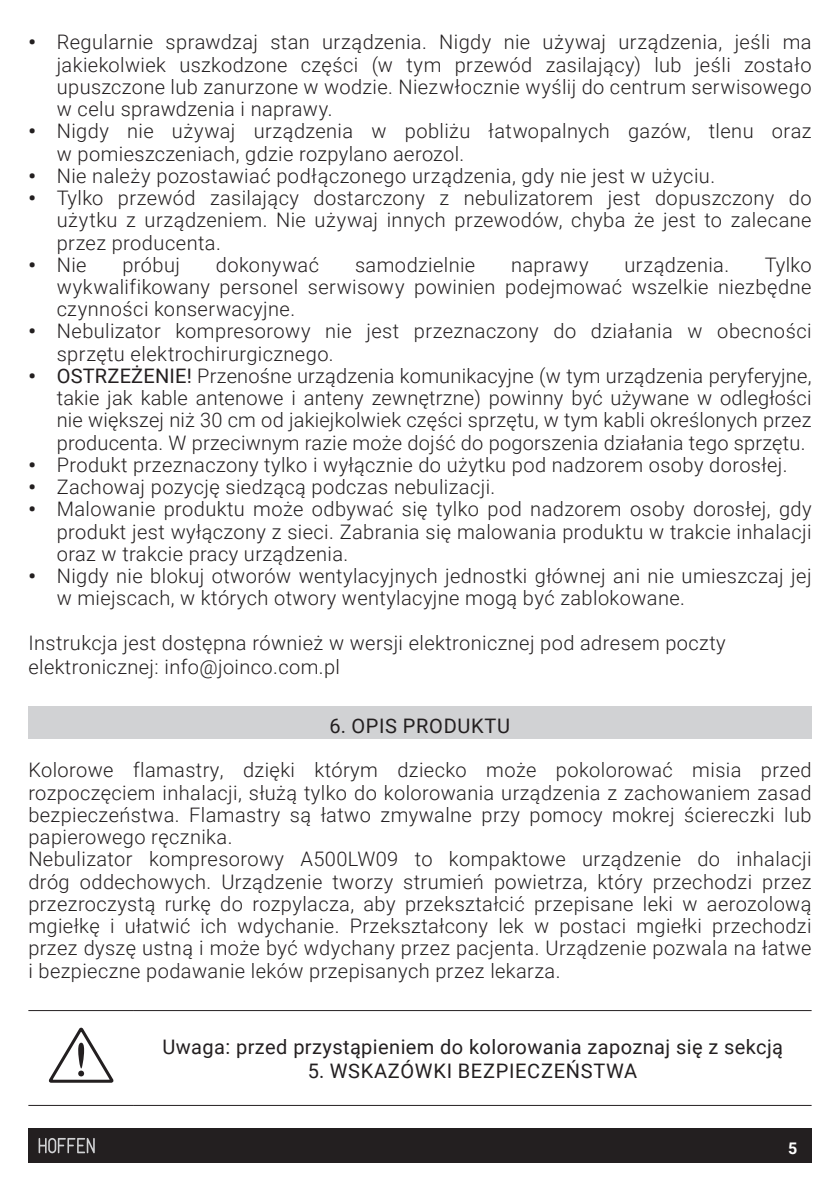
<style>
.page{position:relative;width:840px;height:1191px;background:#fff}
.page>*{position:absolute;margin:0;border:0;box-sizing:border-box;transform-origin:0 0}
.ZWYKŁY{font:300 20px/22.2px "Roboto";letter-spacing:.02em;color:#231f20;text-align:justify}
.ZWYKŁY-2{font:20px "Roboto";letter-spacing:.02em;color:#231f20}
.PL_DO_SPISU_TYTUL{font:20px "Roboto";letter-spacing:.035em;color:#231f20}
.t1{font:700 16px "Roboto";color:#fff}
.s1{font-weight:900}
.s2{font-weight:400}
</style>
<div class="page">
<div style="left:28px;top:706px;width:783px;height:33px;background:#d1d2d4"></div>
<hr style="left:28px;top:1010px;width:106px;height:1px;background:#231f20">
<hr style="left:134px;top:1010px;width:677px;height:1px;background:#231f20">
<hr style="left:28px;top:1105px;width:106px;height:1px;background:#231f20">
<hr style="left:134px;top:1105px;width:677px;height:1px;background:#231f20">
<svg style="left:48px;top:1027px;width:66px;height:56px"></svg>
<div style="left:28px;top:1128px;width:783px;height:34px;background:#231f20"></div>
<svg style="left:39px;top:1138px;width:56px;height:15px"></svg>
<p class="ZWYKŁY" style="left:57px;top:30px;width:756px;text-indent:-28px"><span class="s1">•</span> Regularnie sprawdzaj stan urządzenia. Nigdy nie używaj urządzenia, jeśli ma jakiekolwiek uszkodzone części (w tym przewód zasilający) lub jeśli zostało upuszczone lub zanurzone w wodzie. Niezwłocznie wyślij do centrum serwisowego w celu sprawdzenia i naprawy.</p>
<p class="ZWYKŁY" style="left:57px;top:119px;width:756px;text-indent:-28px"><span class="s1">•</span> Nigdy nie używaj urządzenia w pobliżu łatwopalnych gazów, tlenu oraz w pomieszczeniach, gdzie rozpylano aerozol.</p>
<p class="ZWYKŁY" style="left:28px;top:164px;width:688px"><span class="s1">•</span> Nie należy pozostawiać podłączonego urządzenia, gdy nie jest w użyciu.</p>
<p class="ZWYKŁY" style="left:57px;top:186px;width:756px;text-indent:-28px"><span class="s1">•</span> Tylko przewód zasilający dostarczony z nebulizatorem jest dopuszczony do użytku z urządzeniem. Nie używaj innych przewodów, chyba że jest to zalecane przez producenta.</p>
<p class="ZWYKŁY" style="left:28px;top:253px;width:60px"><span class="s1">•</span> Nie</p>
<p class="ZWYKŁY" style="left:122px;top:253px;width:59px">próbuj</p>
<p class="ZWYKŁY" style="left:216px;top:253px;width:105px">dokonywać</p>
<p class="ZWYKŁY" style="left:355px;top:253px;width:122px">samodzielnie</p>
<p class="ZWYKŁY" style="left:510px;top:253px;width:79px">naprawy</p>
<p class="ZWYKŁY" style="left:624px;top:253px;width:106px">urządzenia.</p>
<p class="ZWYKŁY" style="left:57px;top:253px;width:756px;text-indent:707px">Tylko wykwalifikowany personel serwisowy powinien podejmować wszelkie niezbędne czynności konserwacyjne.</p>
<p class="ZWYKŁY" style="left:57px;top:319px;width:756px;text-indent:-28px"><span class="s1">•</span> Nebulizator kompresorowy nie jest przeznaczony do działania w obecności sprzętu elektrochirurgicznego.</p>
<p class="ZWYKŁY" style="left:57px;top:364px;width:756px;text-indent:-28px"><span class="s1">•</span> <span class="s2">OSTRZEŻENIE!</span> Przenośne urządzenia komunikacyjne (w tym urządzenia peryferyjne, takie jak kable antenowe i anteny zewnętrzne) powinny być używane w odległości nie większej niż 30 cm od jakiejkolwiek części sprzętu, w tym kabli określonych przez producenta. W przeciwnym razie może dojść do pogorszenia działania tego sprzętu.</p>
<p class="ZWYKŁY" style="left:28px;top:453px;width:760px"><span class="s1">•</span> Produkt przeznaczony tylko i wyłącznie do użytku pod nadzorem osoby dorosłej.</p>
<p class="ZWYKŁY" style="left:28px;top:475px;width:468px"><span class="s1">•</span> Zachowaj pozycję siedzącą podczas nebulizacji.</p>
<p class="ZWYKŁY" style="left:57px;top:497px;width:755px;text-indent:-28px"><span class="s1">•</span> Malowanie produktu może odbywać się tylko pod nadzorem osoby dorosłej, gdy produkt jest wyłączony z sieci. Zabrania się malowania produktu w trakcie inhalacji oraz w trakcie pracy urządzenia.</p>
<p class="ZWYKŁY" style="left:57px;top:564px;width:755px;text-indent:-28px"><span class="s1">•</span> Nigdy nie blokuj otworów wentylacyjnych jednostki głównej ani nie umieszczaj jej w miejscach, w których otwory wentylacyjne mogą być zablokowane.</p>
<p class="ZWYKŁY" style="left:28px;top:630px;width:698px;line-height:24.2px">Instrukcja jest dostępna również w wersji elektronicznej pod adresem poczty elektronicznej: info@joinco.com.pl</p>
<p class="PL_DO_SPISU_TYTUL" style="left:329px;top:712px;width:182px">6. OPIS PRODUKTU</p>
<p class="ZWYKŁY" style="left:28px;top:758px;width:784px">Kolorowe flamastry, dzięki którym dziecko może pokolorować misia przed rozpoczęciem inhalacji, służą tylko do kolorowania urządzenia z zachowaniem zasad bezpieczeństwa. Flamastry są łatwo zmywalne przy pomocy mokrej ściereczki lub papierowego ręcznika.</p>
<p class="ZWYKŁY" style="left:28px;top:847px;width:784px">Nebulizator kompresorowy A500LW09 to kompaktowe urządzenie do inhalacji dróg oddechowych. Urządzenie tworzy strumień powietrza, który przechodzi przez przezroczystą rurkę do rozpylacza, aby przekształcić przepisane leki w aerozolową mgiełkę i ułatwić ich wdychanie. Przekształcony lek w postaci mgiełki przechodzi przez dyszę ustną i może być wdychany przez pacjenta. Urządzenie pozwala na łatwe i bezpieczne podawanie leków przepisanych przez lekarza.</p>
<p class="ZWYKŁY-2" style="left:162px;top:1032px;width:621px">Uwaga: przed przystąpieniem do kolorowania zapoznaj się z sekcją</p>
<p class="ZWYKŁY-2" style="left:308px;top:1056px;width:330px">5. WSKAZÓWKI BEZPIECZEŃSTWA</p>
<p class="t1" style="left:787px;top:1137px;width:11px">5</p>
</div>
